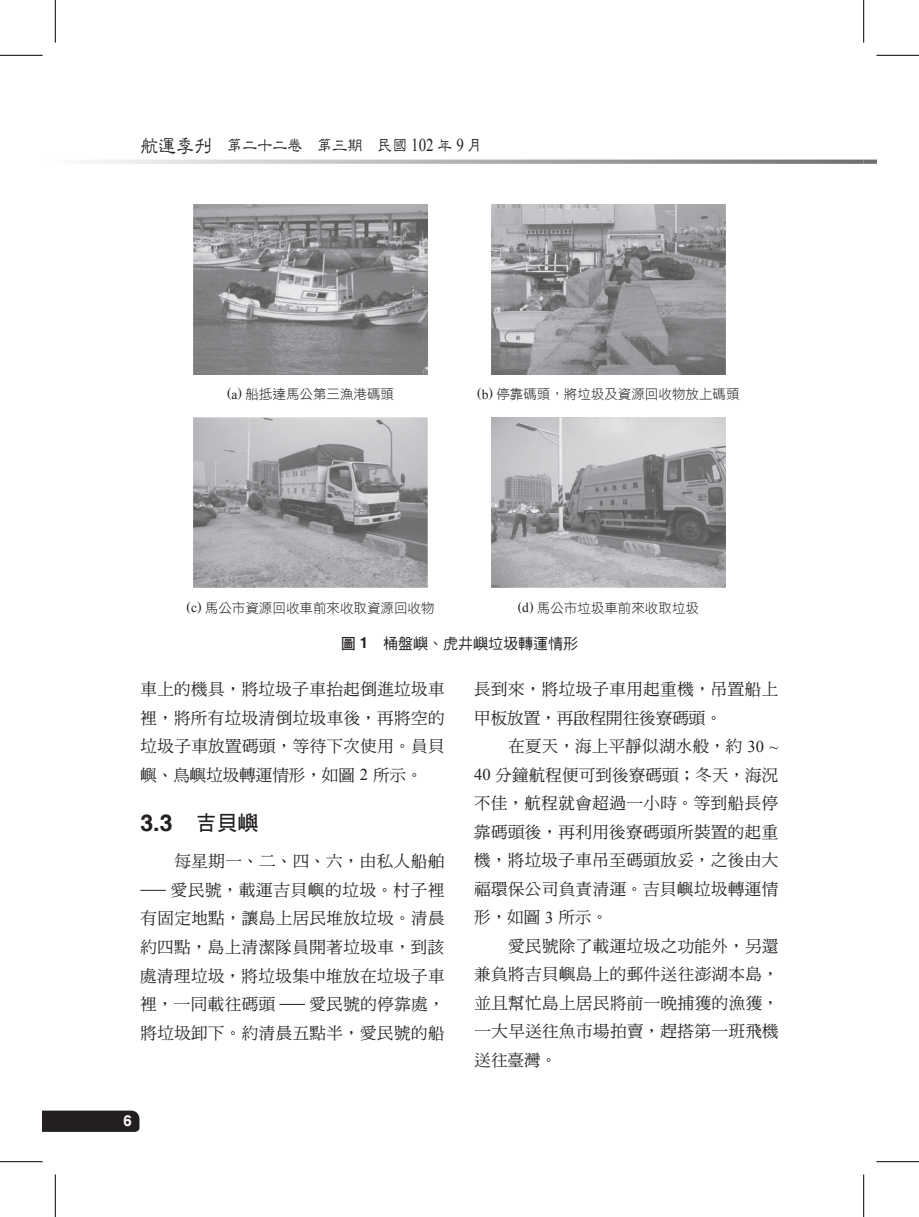
<style>
.page{position:relative;width:919px;height:1217px;background:#fff}
.page>*{position:absolute;margin:0;border:0;box-sizing:border-box;transform-origin:0 0}
.t1{font:700 23.1px "Helvetica";color:#231f20}
.t2{font:500 18px "Jen Lei";color:#231f20;scale:.83 1}
.t3{font:16.5px/28.5px "DF Ming W5 WIN BF";letter-spacing:.03em;color:#231f20;text-align:justify}
.t4{font:15px "DF Hei W5 WIN BF";color:#231f20}
.t5{font:700 15px "Helvetica";color:#fff}
.t6{font:13.5px "DF Hei W3 WIN BF";color:#231f20}
.s1{font-size:21.6px}
.s2{font-family:"Times New Roman";font-weight:400}
.s3{font-family:"Times New Roman"}
.s4{font-family:"DF Hei W7 WIN BF"}
.s5{font-family:"Helvetica";font-weight:700}
.s6{font-family:"DF Hei W7 WIN BF";font-weight:400;font-size:21px}
</style>
<div class="page">
<div style="left:43px;top:1110px;width:96px;height:21px;background:#231f20"></div>
<div style="left:863px;top:159px;width:13px;height:5px;background:#6f7073"></div>
<svg style="left:95px;top:159px;width:768px;height:5px"></svg>
<svg style="left:140px;top:889px;width:26px;height:1px"></svg>
<svg style="left:280px;top:1003px;width:25px;height:1px"></svg>
<img style="left:193px;top:204px;width:234px;height:170px">
<img style="left:491px;top:204px;width:234px;height:170px">
<img style="left:193px;top:417px;width:234px;height:171px">
<img style="left:491px;top:417px;width:234px;height:171px">
<hr style="left:0;top:55px;width:43px;height:1px;background:#000">
<hr style="left:876px;top:55px;width:42px;height:1px;background:#000">
<hr style="left:0;top:1161px;width:43px;height:1px;background:#000">
<hr style="left:876px;top:1161px;width:42px;height:1px;background:#000">
<hr style="left:55px;top:0;width:1px;height:43px;background:#000">
<hr style="left:55px;top:1174px;width:1px;height:42px;background:#000">
<hr style="left:863px;top:0;width:1px;height:43px;background:#000">
<hr style="left:863px;top:1174px;width:1px;height:42px;background:#000">
<p class="t2" style="left:140px;top:136px;width:414px"><span class="s1">航運季刊</span> 第二十二卷 第三期 民國 <span class="s2">102</span> 年 <span class="s2">9</span> 月</p>
<p class="t6" style="left:227px;top:387px;width:168px"><span class="s3">(a)</span> 船抵達馬公第三漁港碼頭</p>
<p class="t6" style="left:477px;top:387px;width:264px"><span class="s3">(b)</span> 停靠碼頭，將垃圾及資源回收物放上碼頭</p>
<p class="t6" style="left:186px;top:600px;width:249px"><span class="s3">(c)</span> 馬公市資源回收車前來收取資源回收物</p>
<p class="t6" style="left:517px;top:600px;width:183px"><span class="s3">(d)</span> 馬公市垃圾車前來收取垃圾</p>
<p class="t4" style="left:340px;top:635px;width:239px"><span class="s4">圖</span> <span class="s5">1</span> 桶盤嶼、虎井嶼垃圾轉運情形</p>
<p class="t3" style="left:140px;top:674px;width:306px">車上的機具，將垃圾子車抬起倒進垃圾車裡，將所有垃圾清倒垃圾車後，再將空的垃圾子車放置碼頭，等待下次使用。員貝嶼、鳥嶼垃圾轉運情形，如圖 <span class="s3">2</span> 所示。</p>
<h1 class="t1" style="left:140px;top:808px;width:120px">3.3 <span class="s6">吉貝嶼</span></h1>
<p class="t3" style="left:174px;top:847px;width:271px">每星期一、二、四、六，由私人船舶</p>
<p class="t3" style="left:171px;top:875px;width:275px">愛民號，載運吉貝嶼的垃圾。村子裡</p>
<p class="t3" style="left:140px;top:904px;width:305px">有固定地點，讓島上居民堆放垃圾。清晨</p>
<p class="t3" style="left:140px;top:932px;width:305px">約四點，島上清潔隊員開著垃圾車，到該</p>
<p class="t3" style="left:140px;top:961px;width:306px">處清理垃圾，將垃圾集中堆放在垃圾子車</p>
<p class="t3" style="left:140px;top:989px;width:136px">裡，一同載往碼頭</p>
<p class="t3" style="left:140px;top:989px;width:306px;text-align:right">愛民號的停靠處，<br>將垃圾卸下。約清晨五點半，愛民號的船</p>
<p class="t3" style="left:474px;top:674px;width:306px">長到來，將垃圾子車用起重機，吊置船上甲板放置，再啟程開往後寮碼頭。</p>
<p class="t3" style="left:474px;top:731px;width:306px;text-indent:34px">在夏天，海上平靜似湖水般，約 <span class="s3">30 ~ 40</span> 分鐘航程便可到後寮碼頭；冬天，海況不佳，航程就會超過一小時。等到船長停靠碼頭後，再利用後寮碼頭所裝置的起重機，將垃圾子車吊至碼頭放妥，之後由大福環保公司負責清運。吉貝嶼垃圾轉運情形，如圖 <span class="s3">3</span> 所示。</p>
<p class="t3" style="left:474px;top:931px;width:306px;text-indent:34px">愛民號除了載運垃圾之功能外，另還兼負將吉貝嶼島上的郵件送往澎湖本島，並且幫忙島上居民將前一晚捕獲的漁獲，一大早送往魚市場拍賣，趕搭第一班飛機送往臺灣。</p>
<p class="t5" style="left:123px;top:1111px;width:10px">6</p>
</div>
